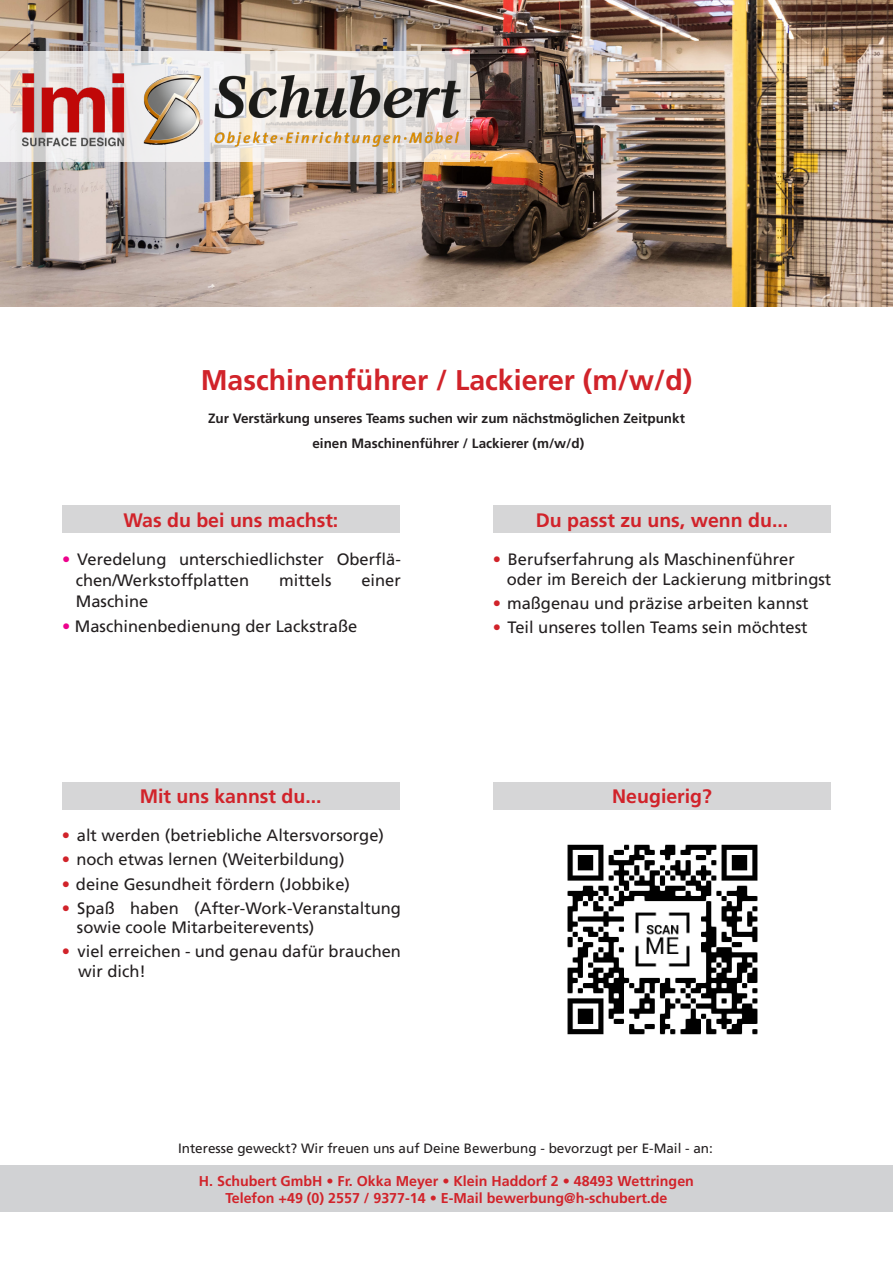
<style>
.page{position:relative;width:893px;height:1263px;background:#fff}
.page>*{position:absolute;margin:0;border:0;box-sizing:border-box;transform-origin:0 0}
.t1{font:700 28.5px "Frutiger LT Std";color:#d1232a}
.t2{font:700 19.5px "Frutiger LT Std";color:#d1232a}
.t3{font:16.5px/19.8px "Frutiger LT Std";color:#231f20}
.t4{font:700 14.25px/17.1px "Frutiger LT Std";color:#d1232a;text-align:center}
.t5{font:700 13.5px/24.8px "Frutiger LT Std";color:#231f20;text-align:center}
.t6{font:13.5px "Frutiger LT Std";color:#231f20}
.s1{color:#ed028c}
.s2{color:#d1232a}
</style>
<div class="page">
<div style="left:62px;top:506px;width:338px;height:27px;background:#d6d6d7"></div>
<div style="left:493px;top:506px;width:338px;height:27px;background:#d6d6d7"></div>
<div style="left:62px;top:782px;width:337px;height:28px;background:#d6d6d7"></div>
<div style="left:0;top:1166px;width:893px;height:46px;background:#d1d2d4"></div>
<img style="left:0;top:0;width:893px;height:306px">
<svg style="left:0;top:51px;width:470px;height:111px"></svg>
<img style="left:14px;top:70px;width:456px;height:79px">
<div style="left:493px;top:782px;width:338px;height:28px;background:#d6d6d7"></div>
<img style="left:567px;top:844px;width:191px;height:191px">
<h1 class="t1" style="left:201px;top:363px;width:493px">Maschinenführer / Lackierer (m/w/d)</h1>
<p class="t5" style="left:208px;top:406px;width:478px">Zur Verstärkung unseres Teams suchen wir zum nächstmöglichen Zeitpunkt einen Maschinenführer / Lackierer (m/w/d)</p>
<p class="t2" style="left:123px;top:508px;width:216px">Was du bei uns machst:</p>
<p class="t2" style="left:536px;top:508px;width:254px">Du passt zu uns, wenn du...</p>
<p class="t3" style="left:76px;top:549px;width:327px;line-height:21px;text-indent:-14px"><span class="s1">•</span> Veredelung unterschiedlichster Oberflä&shy;chen/Werkstoffplatten</p>
<p class="t3" style="left:279px;top:571px;width:54px">mittels</p>
<p class="t3" style="left:361px;top:571px;width:41px">einer</p>
<p class="t3" style="left:76px;top:592px;width:74px">Maschine</p>
<p class="t3" style="left:62px;top:617px;width:297px"><span class="s1">•</span> Maschinenbedienung der Lackstraße</p>
<p class="t2" style="left:140px;top:785px;width:184px">Mit uns kannst du...</p>
<p class="t3" style="left:62px;top:826px;width:324px"><span class="s2">•</span> alt werden (betriebliche Altersvorsorge)</p>
<p class="t3" style="left:62px;top:850px;width:284px"><span class="s2">•</span> noch etwas lernen (Weiterbildung)</p>
<p class="t3" style="left:62px;top:874px;width:290px"><span class="s2">•</span> deine Gesundheit fördern (Jobbike)</p>
<p class="t3" style="left:77px;top:898px;width:326px;text-indent:-15px"><span class="s2">•</span> Spaß haben (After-Work-Veranstaltung sowie coole Mitarbeiterevents)</p>
<p class="t3" style="left:78px;top:942px;width:324px;text-indent:-16px"><span class="s2">•</span> viel erreichen - und genau dafür brauchen wir dich!</p>
<p class="t3" style="left:507px;top:550px;width:326px;text-indent:-14px"><span class="s2">•</span> Berufserfahrung als Maschinenführer oder im Bereich der Lackierung mitbringst</p>
<p class="t3" style="left:493px;top:593px;width:317px"><span class="s2">•</span> maßgenau und präzise arbeiten kannst</p>
<p class="t3" style="left:493px;top:617px;width:316px"><span class="s2">•</span> Teil unseres tollen Teams sein möchtest</p>
<p class="t2" style="left:612px;top:785px;width:101px">Neugierig?</p>
<p class="t6" style="left:178px;top:1140px;width:536px">Interesse geweckt? Wir freuen uns auf Deine Bewerbung - bevorzugt per E-Mail - an:</p>
<p class="t4" style="left:199px;top:1172px;width:496px">H. Schubert GmbH • Fr. Okka Meyer • Klein Haddorf 2 • 48493 Wettringen<br>Telefon +49 (0) 2557 / 9377-14 • E-Mail bewerbung@h-schubert.de</p>
</div>
